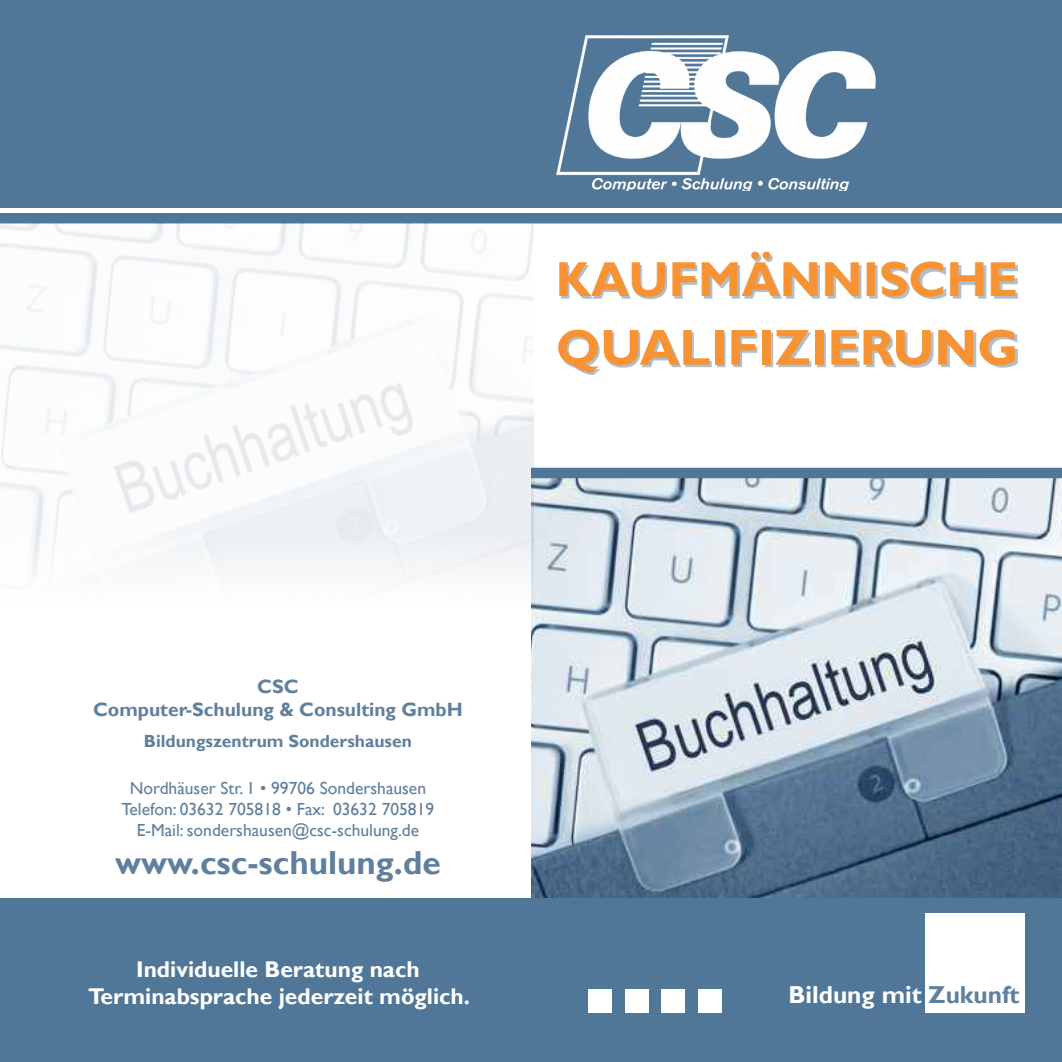
<style>
.page{position:relative;width:1062px;height:1062px;background:#fff}
.page>*{position:absolute;margin:0;border:0;box-sizing:border-box;transform-origin:0 0}
.t1{font:700 50.75px "Gill Sans";color:#f79332}
.t2{font:700 49px "Gill Sans";color:#f79332}
.t3{font:700 33.25px "Gill Sans";color:#5f7f9d}
.t4{font:700 24.5px "Gill Sans";color:#fff}
.t5{font:700 22.75px "Gill Sans";color:#fff}
.t6{font:700 19.25px "Gill Sans";color:#5f7f9d}
.t7{font:17.5px "Gill Sans";color:#5f7f9d}
.t8{font:700 17.5px "Gill Sans";color:#5f7f9d}
.s1{color:#5f7f9d}
</style>
<div class="page">
<img style="left:531px;top:478px;width:531px;height:420px">
<div style="left:0;top:898px;width:1062px;height:164px;background:#517798"></div>
<div style="left:0;top:0;width:1062px;height:207px;background:#517798"></div>
<div style="left:0;top:213px;width:1062px;height:10px;background:#517798"></div>
<div style="left:560px;top:254px;width:458px;height:121px;background:#5f7f9d;opacity:.5"></div>
<img style="left:556px;top:35px;width:320px;height:156px">
<div style="left:531px;top:468px;width:531px;height:10px;background:#517798"></div>
<img style="left:0;top:223px;width:533px;height:419px">
<div style="left:588px;top:989px;width:23px;height:23px;background:#fff"></div>
<div style="left:625px;top:989px;width:23px;height:23px;background:#fff"></div>
<div style="left:662px;top:989px;width:23px;height:23px;background:#fff"></div>
<div style="left:699px;top:989px;width:23px;height:23px;background:#fff"></div>
<div style="left:925px;top:913px;width:100px;height:99px;background:#fff"></div>
<p class="t2" style="left:556px;top:250px;width:464px">KAUFMÄNNISCHE</p>
<p class="t1" style="left:556px;top:317px;width:464px">QUALIFIZIERUNG</p>
<p class="t6" style="left:257px;top:675px;width:43px">CSC</p>
<p class="t6" style="left:93px;top:698px;width:371px">Computer-Schulung &amp; Consulting GmbH</p>
<p class="t8" style="left:144px;top:730px;width:270px">Bildungszentrum Sondershausen</p>
<p class="t7" style="left:130px;top:777px;width:298px">Nordhäuser Str. 1 • 99706 Sondershausen</p>
<p class="t7" style="left:122px;top:798px;width:314px">Telefon: 03632 705818 • Fax: 03632 705819</p>
<p class="t7" style="left:137px;top:819px;width:284px">E-Mail: sondershausen@csc-schulung.de</p>
<p class="t3" style="left:115px;top:842px;width:327px">www.csc-schulung.de</p>
<p class="t5" style="left:136px;top:955px;width:285px">Individuelle Beratung nach</p>
<p class="t5" style="left:88px;top:983px;width:383px">Terminabsprache jederzeit möglich.</p>
<p class="t4" style="left:788px;top:980px;width:233px">Bildung mit <span class="s1">Zukunft</span></p>
</div>
